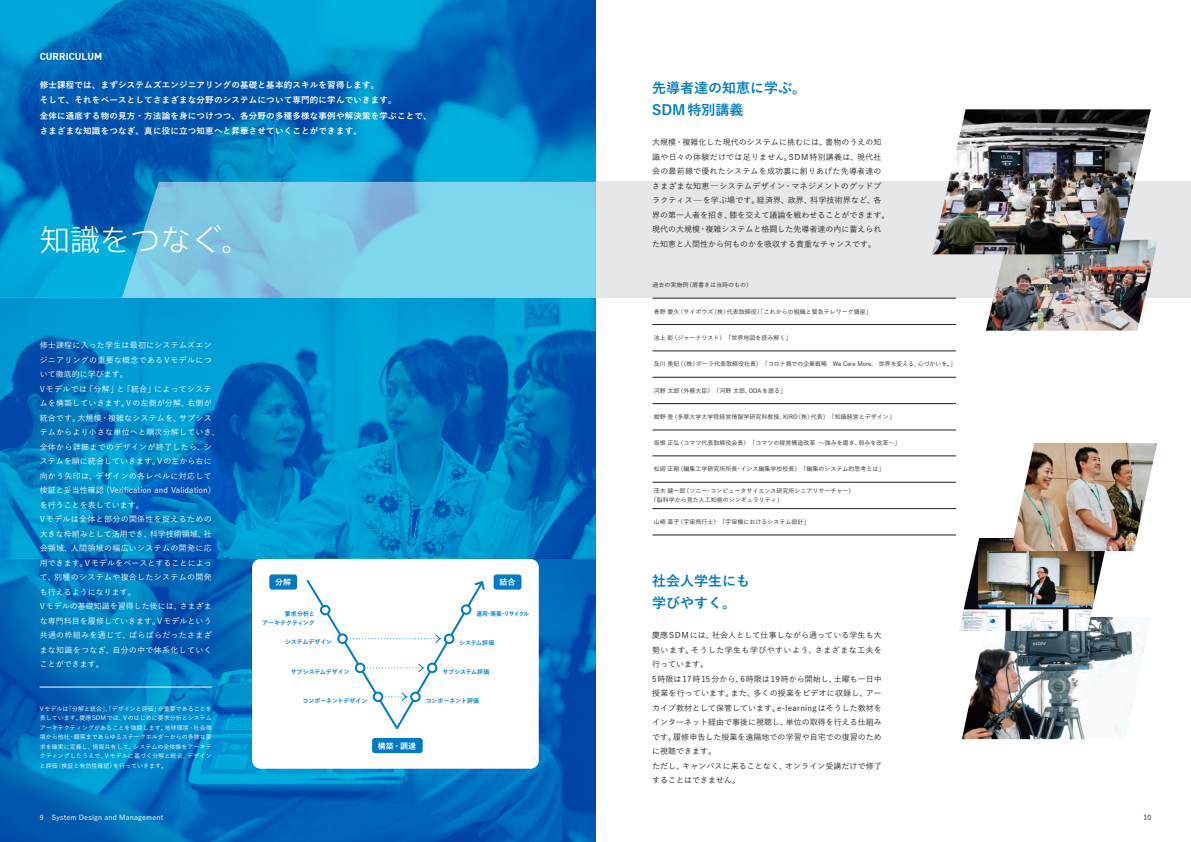
<style>
.page{position:relative;width:1191px;height:842px;background:#fff}
.page>*{position:absolute;margin:0;border:0;box-sizing:border-box;transform-origin:0 0}
.t1{font:300 30px "Axis Std";letter-spacing:.01em;color:#fff}
.t2{font:700 14px/22.4px "Yu Go Pr 6 N";color:#007bc2}
.t3{font:700 10px "DIN";color:#fff}
.t4{font:700 8.5px/15.5px "Yu Go Pr 6 N";letter-spacing:.025em;color:#fff}
.t5{font:500 8px/14.5px "Yu Go Pr 6 N";letter-spacing:.005em;color:#231f20}
.t6{font:500 8px/14.5px "Yu Go Pr 6 N";letter-spacing:.025em;color:#fff}
.t7{font:700 8px "Yu Go Pr 6 N";color:#fff}
.t8{font:500 7px "Yu Go Pr 6 N";letter-spacing:.03em;color:#fff}
.t9{font:500 7px "Yu Go Pr 6 N";color:#231f20}
.t10{font:500 6px/9.5px "Yu Go Pr 6 N";color:#231f20}
.t11{font:500 6px/9.5px "Yu Go Pr 6 N";letter-spacing:.015em;color:#fff;text-align:justify}
.t12{font:700 6px/9px "Yu Go Pr 6 N";color:#007bc2;text-align:right}
.t13{font:700 6px "Yu Go Pr 6 N";letter-spacing:-.13em;color:#007bc2;scale:.95 1}
.t14{font:700 6px "Yu Go Pr 6 N";letter-spacing:-.02em;color:#007bc2}
</style>
<div class="page">
<div style="left:595px;top:182px;width:596px;height:116px;background:#e6e7e9"></div>
<img style="left:962px;top:617px;width:185px;height:122px">
<img style="left:959px;top:538px;width:148px;height:93px">
<img style="left:1010px;top:443px;width:147px;height:108px">
<img style="left:985px;top:240px;width:173px;height:91px">
<img style="left:932px;top:109px;width:218px;height:145px">
<svg style="left:0;top:0;width:595px;height:842px;background:#0079c0"></svg>
<svg style="left:122px;top:182px;width:473px;height:116px;background:#79cbe6"></svg>
<div style="left:252px;top:559px;width:287px;height:210px;background:#fff;border-radius:9px"></div>
<hr style="left:652px;top:298px;width:304px;height:1px;background:#231f20">
<hr style="left:652px;top:534px;width:304px;height:1px;background:#231f20">
<hr style="left:652px;top:324px;width:304px;height:1px;background:#231f20">
<hr style="left:652px;top:351px;width:304px;height:1px;background:#231f20">
<hr style="left:652px;top:377px;width:304px;height:1px;background:#231f20">
<hr style="left:652px;top:403px;width:304px;height:1px;background:#231f20">
<hr style="left:652px;top:430px;width:304px;height:1px;background:#231f20">
<hr style="left:652px;top:456px;width:304px;height:1px;background:#231f20">
<hr style="left:652px;top:482px;width:304px;height:1px;background:#231f20">
<hr style="left:652px;top:508px;width:304px;height:1px;background:#231f20">
<hr style="left:40px;top:686px;width:172px;height:1px;background:#fff">
<div style="left:372px;top:738px;width:51px;height:15px;background:#007bc2;border-radius:3px"></div>
<div style="left:269px;top:574px;width:28px;height:16px;background:#007bc2;border-radius:3px"></div>
<div style="left:493px;top:574px;width:28px;height:16px;background:#007bc2;border-radius:3px"></div>
<svg style="left:306px;top:580px;width:179px;height:150px"></svg>
<div style="left:321px;top:606px;width:8px;height:8px;background:#fff;border-radius:50%"></div>
<div style="left:320px;top:605px;width:10px;height:10px;border:2px solid #007bc2;border-radius:50%"></div>
<div style="left:338px;top:634px;width:9px;height:9px;background:#fff;border-radius:50%"></div>
<div style="left:337px;top:633px;width:11px;height:11px;border:2px solid #007bc2;border-radius:50%"></div>
<div style="left:356px;top:664px;width:8px;height:8px;background:#fff;border-radius:50%"></div>
<div style="left:355px;top:663px;width:10px;height:10px;border:2px solid #007bc2;border-radius:50%"></div>
<div style="left:374px;top:692px;width:8px;height:9px;background:#fff;border-radius:50%"></div>
<div style="left:373px;top:691px;width:10px;height:11px;border:2px solid #007bc2;border-radius:50%"></div>
<div style="left:411px;top:693px;width:9px;height:8px;background:#fff;border-radius:50%"></div>
<div style="left:410px;top:692px;width:11px;height:10px;border:2px solid #007bc2;border-radius:50%"></div>
<div style="left:428px;top:664px;width:8px;height:8px;background:#fff;border-radius:50%"></div>
<div style="left:427px;top:663px;width:10px;height:10px;border:2px solid #007bc2;border-radius:50%"></div>
<div style="left:445px;top:635px;width:8px;height:8px;background:#fff;border-radius:50%"></div>
<div style="left:444px;top:634px;width:10px;height:10px;border:2px solid #007bc2;border-radius:50%"></div>
<div style="left:462px;top:605px;width:8px;height:9px;background:#fff;border-radius:50%"></div>
<div style="left:461px;top:604px;width:10px;height:11px;border:2px solid #007bc2;border-radius:50%"></div>
<p class="t3" style="left:40px;top:50px;width:64px">CURRICULUM</p>
<p class="t4" style="left:40px;top:77px;width:393px">修士課程では、まずシステムズエンジニアリングの基礎と基本的スキルを習得します。<br>そして、それをベースとしてさまざまな分野のシステムについて専門的に学んでいきます。<br>全体に通底する物の見方・方法論を身につけつつ、各分野の多種多様な事例や解決策を学ぶことで、さまざまな知識をつなぎ、真に役に立つ知恵へと昇華させていくことができます。</p>
<h1 class="t1" style="left:40px;top:218px;width:213px">知識をつなぐ。</h1>
<p class="t6" style="left:40px;top:337px;width:181px">修士課程に入った学生は最初にシステムズエンジニアリングの重要な概念であるVモデルについて徹底的に学びます。<br>Vモデルでは「分解」と「統合」によってシステムを構築していきます。Vの左側が分解、右側が統合です。大規模・複雑なシステムを、サブシステムからより小さな単位へと順次分解していき、全体から詳細までのデザインが終了したら、システムを順に統合していきます。Vの左から右に向かう矢印は、デザインの各レベルに対応して検証と妥当性確認（Verification and Validation）を行うことを表しています。<br>Vモデルは全体と部分の関係性を捉えるための大きな枠組みとして活用でき、科学技術領域、社会領域、人間領域の幅広いシステムの開発に応用できます。Vモデルをベースとすることによって、別種のシステムや複合したシステムの開発も行えるようになります。<br>Vモデルの基礎知識を習得した後には、さまざまな専門科目を履修していきます。Vモデルという共通の枠組みを通じて、ばらばらだったさまざまな知識をつなぎ、自分の中で体系化していくことができます。</p>
<p class="t11" style="left:40px;top:703px;width:173px">Vモデルは「分解と統合」、「デザインと評価」が重要であることを表しています。慶應SDMでは、Vのはじめに要求分析とシステムアーキテクティングがあることを強調します。地球環境・社会環境から他社・顧客まであらゆるステークホルダーからの多様な要求を確実に定義し、情報共有して、システムの全体像をアーキテクティングしたうえで、Vモデルに基づく分解と統合、デザインと評価（検証と有効性確認）を行っていきます。</p>
<p class="t7" style="left:275px;top:578px;width:17px">分解</p>
<p class="t7" style="left:499px;top:578px;width:17px">結合</p>
<p class="t13" style="left:476px;top:610px;width:57px">運用・廃棄・リサイクル</p>
<p class="t14" style="left:285px;top:639px;width:48px">システムデザイン</p>
<p class="t12" style="left:459px;top:638px;width:37px">システム評価</p>
<p class="t12" style="left:291px;top:667px;width:60px">サブシステムデザイン</p>
<p class="t12" style="left:442px;top:667px;width:48px">サブシステム評価</p>
<p class="t12" style="left:302px;top:696px;width:67px">コンポーネントデザイン</p>
<p class="t12" style="left:426px;top:696px;width:55px">コンポーネント評価</p>
<p class="t12" style="left:262px;top:609px;width:54px">要求分析と<br>アーキテクティング</p>
<p class="t7" style="left:378px;top:741px;width:40px">構築・調達</p>
<h2 class="t2" style="left:652px;top:77px;width:155px">先導者達の知恵に学ぶ。<br>SDM特別講義</h2>
<p class="t5" style="left:652px;top:134px;width:239px">大規模・複雑化した現代のシステムに挑むには、書物のうえの知識や日々の体験だけでは足りません。SDM特別講義は、現代社会の最前線で優れたシステムを成功裏に創りあげた先導者達のさまざまな知恵—システムデザイン・マネジメントのグッドプラクティス—を学ぶ場です。経済界、政界、科学技術界など、各界の第一人者を招き、膝を交えて議論を戦わせることができます。現代の大規模・複雑システムと格闘した先導者達の内に蓄えられた知恵と人間性から何ものかを吸収する貴重なチャンスです。</p>
<p class="t10" style="left:652px;top:279px;width:101px">過去の実施例（肩書きは当時のもの）</p>
<p class="t10" style="left:654px;top:306px;width:219px">青野 慶久（サイボウズ（株）代表取締役）「これからの組織と緊急テレワーク講座」</p>
<p class="t10" style="left:654px;top:332px;width:139px">池上 彰（ジャーナリスト）　「世界地図を読み解く」</p>
<p class="t10" style="left:654px;top:359px;width:304px">及川 美紀（（株）ポーラ代表取締役社長）　「コロナ禍での企業戦略　We Care More.　世界を変える、心づかいを。」</p>
<p class="t10" style="left:654px;top:385px;width:134px">河野 太郎（外務大臣）　「河野 太郎、ODAを語る」</p>
<p class="t10" style="left:654px;top:411px;width:242px">紺野 登（多摩大学大学院経営情報学研究科教授、KIRO（株）代表）　「知識経営とデザイン」</p>
<p class="t10" style="left:654px;top:437px;width:248px">坂根 正弘（コマツ代表取締役会長）　「コマツの経営構造改革 〜強みを磨き、弱みを改革〜」</p>
<p class="t10" style="left:654px;top:464px;width:232px">松岡 正剛（編集工学研究所所長・イシス編集学校校長）　「編集のシステム的思考とは」</p>
<p class="t10" style="left:651px;top:485px;width:208px;text-indent:3px">茂木 健一郎（ソニー・コンピュータサイエンス研究所シニアリサーチャー）　「脳科学から見た人工知能のシンギュラリティ」</p>
<p class="t10" style="left:654px;top:516px;width:157px">山崎 直子（宇宙飛行士）　「宇宙機におけるシステム設計」</p>
<h2 class="t2" style="left:652px;top:570px;width:99px">社会人学生にも学びやすく。</h2>
<p class="t5" style="left:652px;top:627px;width:231px">慶應SDMには、社会人として仕事しながら通っている学生も大勢います。そうした学生も学びやすいよう、さまざまな工夫を行っています。<br>5時限は17時15分から、6時限は19時から開始し、土曜も一日中授業を行っています。また、多くの授業をビデオに収録し、アーカイブ教材として保管しています。e-learningはそうした教材をインターネット経由で事後に視聴し、単位の取得を行える仕組みです。履修申告した授業を遠隔地での学習や自宅での復習のために視聴できます。<br>ただし、キャンパスに来ることなく、オンライン受講だけで修了することはできません。</p>
<p class="t8" style="left:40px;top:811px;width:125px">9 System Design and Management</p>
<p class="t9" style="left:1143px;top:811px;width:9px">10</p>
</div>
